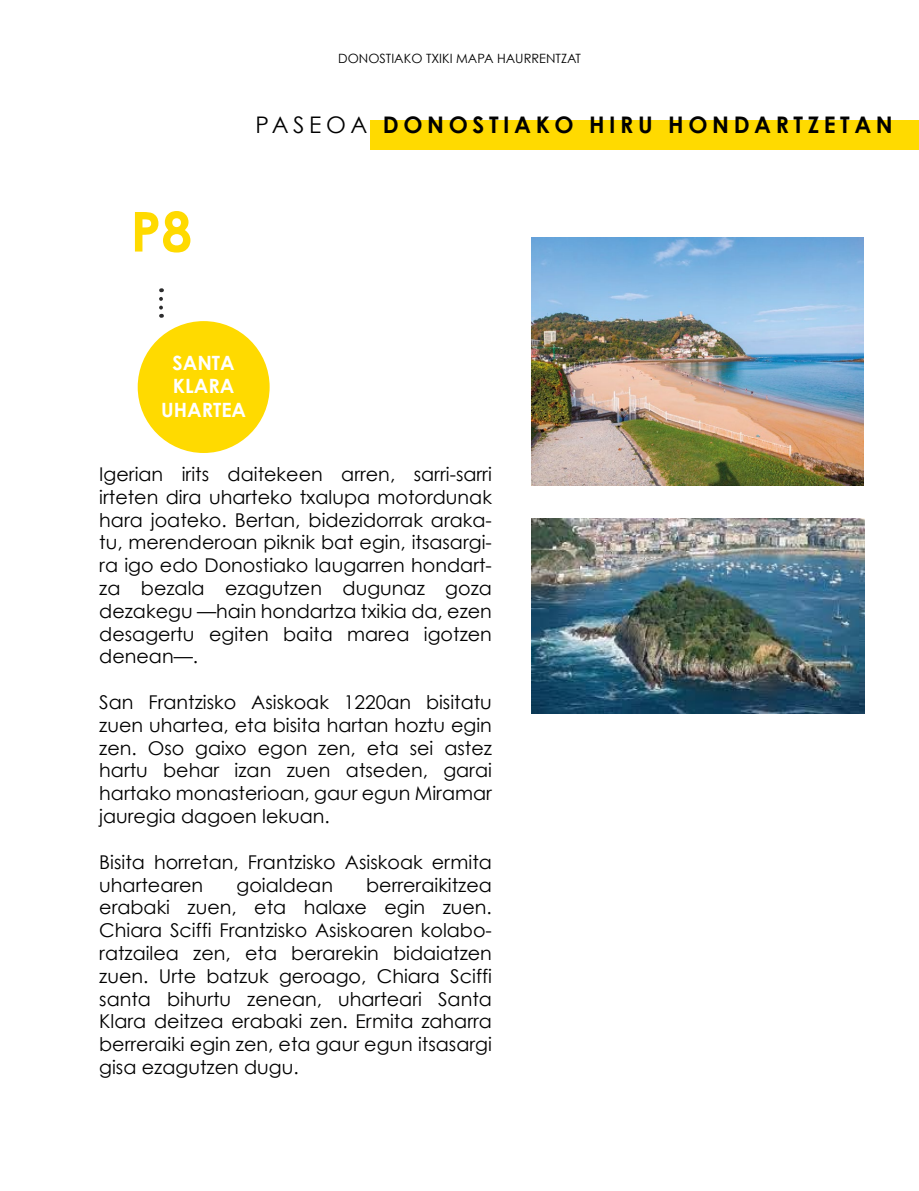
<style>
.page{position:relative;width:919px;height:1191px;background:#fff}
.page>*{position:absolute;margin:0;border:0;box-sizing:border-box;transform-origin:0 0}
.t1{font:700 55px "Century Gothic";color:#ffda00}
.t2{font:700 22.8px "Century Gothic";letter-spacing:.2em;color:#010101}
.t3{font:700 19.6px/23.6px "Century Gothic";color:#fff;text-align:center}
.t4{font:19px/22.8px "Century Gothic";color:#000101;text-align:justify}
.t5{font:12.8px "Century Gothic";color:#010101}
.s1{font-weight:400}
</style>
<div class="page">
<div style="left:138px;top:321px;width:131px;height:132px;background:#ffda00;border-radius:50%"></div>
<svg style="left:159px;top:299px;width:4px;height:19px"></svg>
<img style="left:532px;top:237px;width:331px;height:248px">
<img style="left:531px;top:518px;width:333px;height:195px">
<div style="left:370px;top:120px;width:548px;height:30px;background:#ffda00"></div>
<p class="t5" style="left:338px;top:51px;width:244px">DONOSTIAKO TXIKI MAPA HAURRENTZAT</p>
<h1 class="t1" style="left:130px;top:190px;width:63px">P8</h1>
<p class="t2" style="left:255px;top:108px;width:639px"><span class="s1">PASEOA</span> DONOSTIAKO HIRU HONDARTZETAN</p>
<p class="t3" style="left:161px;top:350px;width:87px">SANTA<br>KLARA<br>UHARTEA</p>
<p class="t4" style="left:99px;top:462px;width:394px">Igerian irits daitekeen arren, sarri-sarri irteten dira uharteko txalupa motordunak hara joateko. Bertan, bidezidorrak araka&shy;tu, merenderoan piknik bat egin, itsasargi&shy;ra igo edo Donostiako laugarren hondart&shy;za bezala ezagutzen dugunaz goza dezakegu —hain hondartza txikia da, ezen desagertu egiten baita marea igotzen denean—.</p>
<p class="t4" style="left:99px;top:690px;width:394px">San Frantzisko Asiskoak 1220an bisitatu zuen uhartea, eta bisita hartan hoztu egin zen. Oso gaixo egon zen, eta sei astez hartu behar izan zuen atseden, garai hartako monasterioan, gaur egun Miramar jauregia dagoen lekuan.</p>
<p class="t4" style="left:99px;top:850px;width:394px">Bisita horretan, Frantzisko Asiskoak ermita uhartearen</p>
<p class="t4" style="left:99px;top:873px;width:394px;text-indent:267px">berreraikitzea erabaki zuen, eta halaxe egin zuen.<br>Chiara Sciffi Frantzisko Asiskoaren kolabo&shy;ratzailea zen, eta berarekin bidaiatzen zuen. Urte batzuk geroago, Chiara Sciffi santa bihurtu zenean, uharteari Santa Klara deitzea erabaki zen. Ermita zaharra berreraiki egin zen, eta gaur egun itsasargi gisa ezagutzen dugu.</p>
<p class="t4" style="left:236px;top:873px;width:98px">goialdean</p>
</div>
